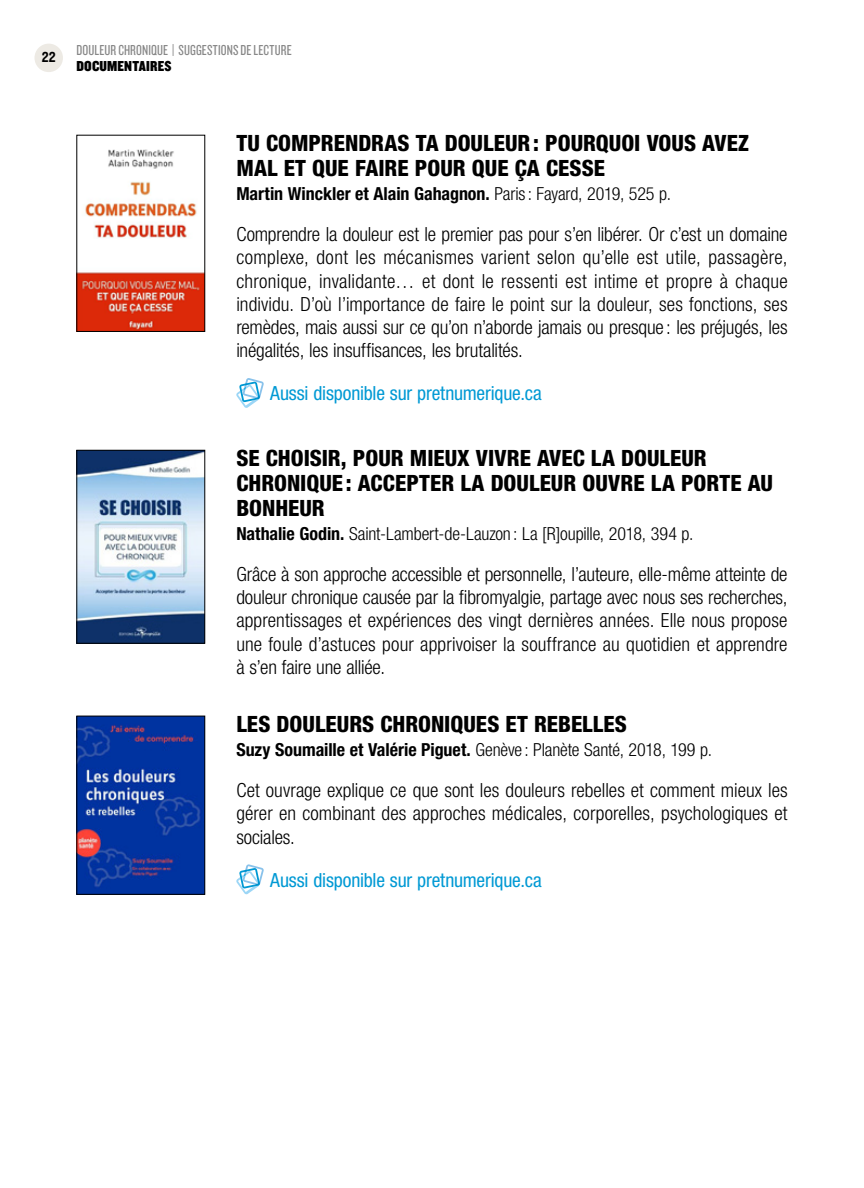
<style>
.page{position:relative;width:864px;height:1188px;background:#fff}
.page>*{position:absolute;margin:0;border:0;box-sizing:border-box;transform-origin:0 0}
.t1{font:800 condensed 22.5px/24.8px "Helvetica Neue LT Std";color:#000}
.t2{font:300 condensed 19.5px/23.2px "Helvetica Neue LT Std";color:#000;text-align:justify}
.t3{font:condensed 19.5px "Helvetica Neue LT Std";letter-spacing:-.01em;color:#0099d4}
.t4{font:300 condensed 18px "Helvetica Neue LT Std";letter-spacing:-.01em;color:#000}
.t5{font:700 condensed 18px "Helvetica Neue LT Std";color:#000}
.t6{font:15px "Knockout 28 Junior Feathrwt";letter-spacing:.01em;color:#878787}
.t7{font:15px "Knockout 70 Full Welterwt";letter-spacing:.01em;color:#000}
.t8{font:15px "Knockout HTF50 Welterweight";color:#000}
.s1{font-weight:300}
.s2{font-weight:700}
</style>
<div class="page">
<div style="left:34px;top:44px;width:29px;height:28px;background:#edeae4;border-radius:50%"></div>
<img style="left:79px;top:149px;width:124px;height:181px">
<svg style="left:236px;top:378px;width:28px;height:30px"></svg>
<img style="left:79px;top:452px;width:124px;height:189px">
<img style="left:79px;top:718px;width:124px;height:175px">
<div style="left:77px;top:716px;width:128px;height:179px;border:1px solid #000"></div>
<svg style="left:236px;top:864px;width:28px;height:30px"></svg>
<p class="t8" style="left:42px;top:50px;width:15px">22</p>
<p class="t6" style="left:76px;top:41px;width:217px">DOULEUR CHRONIQUE | SUGGESTIONS DE LECTURE</p>
<p class="t7" style="left:77px;top:56px;width:97px">DOCUMENTAIRES</p>
<p class="t1" style="left:236px;top:130px;width:514px">TU COMPRENDRAS TA DOULEUR: POURQUOI VOUS AVEZ<br>MAL ET QUE FAIRE POUR QUE ÇA CESSE</p>
<p class="t5" style="left:236px;top:183px;width:436px">Martin Winckler et Alain Gahagnon. <span class="s1">Paris: Fayard, 2019, 525 p.</span></p>
<p class="t2" style="left:236px;top:222px;width:553px">Comprendre la douleur est le premier pas pour s’en libérer. Or c’est un domaine complexe, dont les mécanismes varient selon qu’elle est utile, passagère, chronique, invalidante… et dont le ressenti est intime et propre à chaque individu. D’où l’importance de faire le point sur la douleur, ses fonctions, ses remèdes, mais aussi sur ce qu’on n’aborde jamais ou presque : les préjugés, les inégalités, les insuffisances, les brutalités.</p>
<p class="t3" style="left:270px;top:382px;width:273px">Aussi disponible sur pretnumerique.ca</p>
<p class="t1" style="left:236px;top:445px;width:538px">SE CHOISIR, POUR MIEUX VIVRE AVEC LA DOULEUR<br>CHRONIQUE : ACCEPTER LA DOULEUR OUVRE LA PORTE AU<br>BONHEUR</p>
<p class="t4" style="left:236px;top:523px;width:459px"><span class="s2">Nathalie Godin.</span> Saint-Lambert-de-Lauzon : La [R]oupille, 2018, 394 p.</p>
<p class="t2" style="left:236px;top:562px;width:553px">Grâce à son approche accessible et personnelle, l’auteure, elle-même atteinte de douleur chronique causée par la fibromyalgie, partage avec nous ses recherches, apprentissages et expériences des vingt dernières années. Elle nous propose une foule d’astuces pour apprivoiser la souffrance au quotidien et apprendre à s’en faire une alliée.</p>
<p class="t1" style="left:236px;top:711px;width:392px">LES DOULEURS CHRONIQUES ET REBELLES</p>
<p class="t4" style="left:236px;top:739px;width:477px"><span class="s2">Suzy Soumaille et Valérie Piguet.</span> Genève : Planète Santé, 2018, 199 p.</p>
<p class="t2" style="left:236px;top:779px;width:553px">Cet ouvrage explique ce que sont les douleurs rebelles et comment mieux les gérer en combinant des approches médicales, corporelles, psychologiques et sociales.</p>
<p class="t3" style="left:270px;top:869px;width:273px">Aussi disponible sur pretnumerique.ca</p>
</div>
